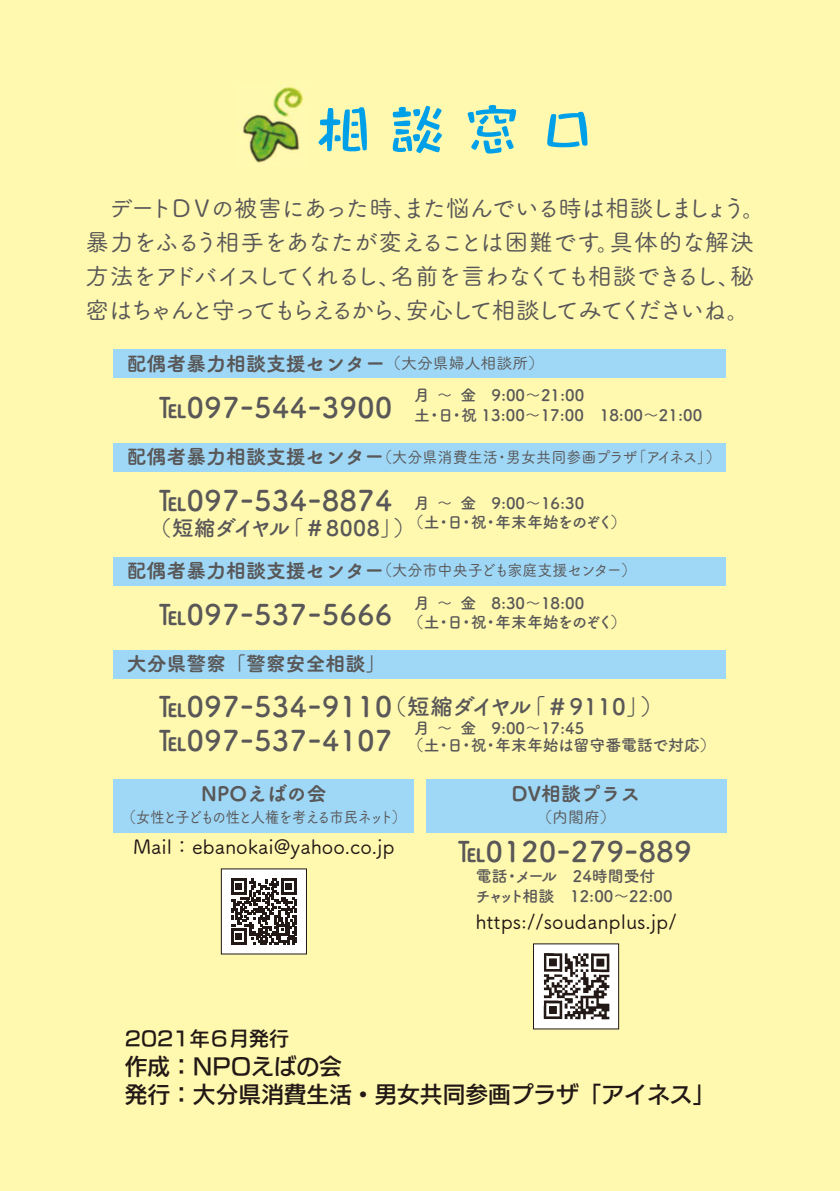
<style>
.page{position:relative;width:840px;height:1191px;background:#fff}
.page>*{position:absolute;margin:0;border:0;box-sizing:border-box;transform-origin:0 0}
.t1{font:56.6px "Kafu Nagomi Std B";color:#00a0e9}
.t2{font:28.4px "Tsuku A Rd Gothic Std B";letter-spacing:.025em;color:#595757}
.t3{font:23.8px/34px "Tsuku A Rd Gothic Std M";letter-spacing:-.09em;color:#595757}
.t4{font:22.6px/28.4px "New Rodin Pro DB";color:#221815}
.t5{font:22.6px "Tsuku A Rd Gothic Std B";letter-spacing:-.005em;color:#595757}
.t6{font:21.6px "Tsuku A Rd Gothic Std B";letter-spacing:-.005em;color:#595757}
.t7{font:19.8px "Tsuku A Rd Gothic Std E";color:#595757}
.t8{font:19.8px "Tsuku A Rd Gothic Std M";color:#221815}
.t9{font:19.8px "New Rodin Pro DB";color:#221815}
.t10{font:15.8px/19.8px "Tsuku A Rd Gothic Std B";color:#595757}
.t11{font:15.8px "Tsuku A Rd Gothic Std M";color:#595757;scale:.95 1}
.t12{font:15.8px "Tsuku A Rd Gothic Std M";letter-spacing:-.12em;color:#595757;scale:.9 1}
.t13{font:15.8px "Tsuku A Rd Gothic Std M";letter-spacing:-.02em;color:#595757}
.s1{font-family:"Tsuku A Rd Gothic Std M";font-size:15.8px}
.s2{font-family:"Tsuku A Rd Gothic Std E";font-size:19.8px}
.s3{font-size:28.4px}
</style>
<div class="page">
<div style="left:0;top:0;width:839px;height:1191px;background:#fff9b0"></div>
<hr style="left:839px;top:0;width:1px;height:1191px;background:#fff100">
<div style="left:113px;top:650px;width:613px;height:29px;background:#9fd8f7"></div>
<div style="left:113px;top:780px;width:301px;height:53px;background:#9fd8f7"></div>
<div style="left:221px;top:868px;width:85px;height:86px;background:#fff"></div>
<svg style="left:231px;top:878px;width:65px;height:66px"></svg>
<img style="left:243px;top:87px;width:61px;height:76px">
<div style="left:425px;top:780px;width:301px;height:53px;background:#9fd8f7"></div>
<div style="left:533px;top:943px;width:85px;height:86px;background:#fff"></div>
<img style="left:543px;top:953px;width:66px;height:67px">
<div style="left:113px;top:557px;width:613px;height:28px;background:#9fd8f7"></div>
<div style="left:113px;top:350px;width:613px;height:28px;background:#9fd8f7"></div>
<div style="left:113px;top:443px;width:613px;height:28px;background:#9fd8f7"></div>
<h1 class="t1" style="left:314px;top:88px;width:282px">相 談 窓 口</h1>
<h3 class="t3" style="left:85px;top:190px;width:681px">　デートＤＶの被害にあった時、また悩んでいる時は相談しましょう。暴力をふるう相手をあなたが変えることは困難です。具体的な解決方法をアドバイスしてくれるし、名前を言わなくても相談できるし、秘密はちゃんと守ってもらえるから、安心して相談してみてくださいね。</h3>
<p class="t7" style="left:127px;top:348px;width:418px">配偶者暴力相談支援センター<span class="s1">（大分県婦人相談所）</span></p>
<h2 class="t2" style="left:158px;top:385px;width:235px">℡097-544-3900</h2>
<p class="t10" style="left:414px;top:384px;width:289px">月～金 9:00～21:00<br>土・日・祝 13:00～17:00　18:00～21:00</p>
<p class="t11" style="left:127px;top:444px;width:626px"><span class="s2">配偶者暴力相談支援センター</span>（大分県消費生活・男女共同参画プラザ「アイネス」）</p>
<h2 class="t2" style="left:158px;top:478px;width:235px">℡097-534-8874</h2>
<h3 class="t6" style="left:150px;top:511px;width:266px">（短縮ダイヤル「＃8008」）</h3>
<p class="t10" style="left:407px;top:492px;width:220px;text-indent:6px">月～金 9:00～16:30<br>（土・日・祝・年末年始をのぞく）</p>
<p class="t11" style="left:127px;top:558px;width:537px"><span class="s2">配偶者暴力相談支援センター</span>（大分市中央子ども家庭支援センター）</p>
<h2 class="t2" style="left:158px;top:592px;width:235px">℡097-537-5666</h2>
<p class="t10" style="left:407px;top:592px;width:220px;text-indent:6px">月～金 8:30～18:00<br>（土・日・祝・年末年始をのぞく）</p>
<p class="t7" style="left:127px;top:648px;width:259px">大分県警察「警察安全相談」</p>
<h3 class="t5" style="left:158px;top:688px;width:506px"><span class="s3">℡097-534-9110</span>（短縮ダイヤル「＃9110」）</h3>
<h2 class="t2" style="left:158px;top:718px;width:235px">℡097-537-4107</h2>
<p class="t7" style="left:201px;top:778px;width:127px">NPOえばの会</p>
<p class="t12" style="left:122px;top:805px;width:317px">（女性と子どもの性と人権を考える市民ネット）</p>
<p class="t8" style="left:133px;top:831px;width:263px">Mail：ebanokai@yahoo.co.jp</p>
<p class="t10" style="left:407px;top:718px;width:309px;line-height:17px;text-indent:6px">月～金 9:00～17:45<br>（土・日・祝・年末年始は留守番電話で対応）</p>
<p class="t7" style="left:511px;top:778px;width:130px">DV相談プラス</p>
<p class="t13" style="left:536px;top:805px;width:81px">（内閣府）</p>
<h2 class="t2" style="left:457px;top:829px;width:235px">℡0120-279-889</h2>
<p class="t10" style="left:475px;top:865px;width:198px">電話・メール　24時間受付チャット相談　12:00～22:00</p>
<p class="t8" style="left:475px;top:906px;width:203px">https://soudanplus.jp/</p>
<p class="t9" style="left:125px;top:1021px;width:165px">2021年６月発行</p>
<h3 class="t4" style="left:125px;top:1050px;width:591px">作成：NPOえばの会<br>発行：大分県消費生活・男女共同参画プラザ「アイネス」</h3>
</div>
